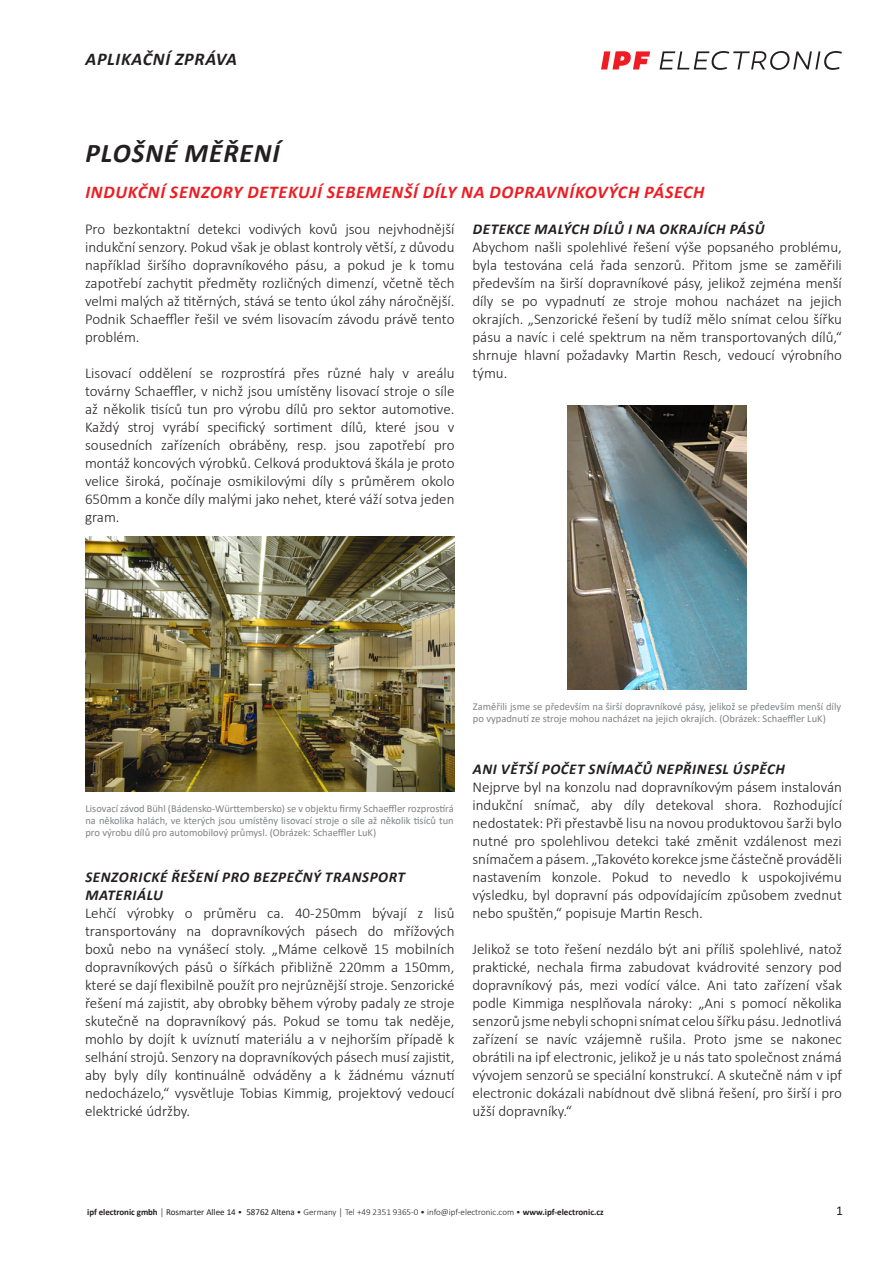
<style>
.page{position:relative;width:893px;height:1263px;background:#fff}
.page>*{position:absolute;margin:0;border:0;box-sizing:border-box;transform-origin:0 0}
.t1{font:italic 700 27px "Calibri";letter-spacing:.04em;color:#231f20}
.t2{font:italic 700 18px "Calibri";letter-spacing:.04em;color:#ee1d23}
.t3{font:italic 700 18px "Calibri";letter-spacing:.04em;color:#231f20}
.t4{font:300 15px/18px "Calibri";color:#231f20;text-align:justify}
.t5{font:italic 700 15px/18px "Calibri";letter-spacing:.04em;color:#231f20}
.t6{font:13.5px "Calibri";color:#231f20}
.t7{font:10.5px/12px "Calibri";color:#808285;text-align:justify}
.t8{font:300 9px "Calibri";color:#231f20}
.s1{font-weight:700}
.s2{font-weight:400}
</style>
<div class="page">
<svg style="left:660px;top:51px;width:182px;height:19px"></svg>
<svg style="left:601px;top:51px;width:49px;height:18px"></svg>
<img style="left:85px;top:536px;width:369px;height:255px">
<img style="left:567px;top:405px;width:180px;height:284px">
<p class="t3" style="left:85px;top:46px;width:153px">APLIKAČNÍ ZPRÁVA</p>
<h1 class="t1" style="left:86px;top:134px;width:196px">PLOŠNÉ MĚŘENÍ</h1>
<p class="t2" style="left:85px;top:179px;width:621px">INDUKČNÍ SENZORY DETEKUJÍ SEBEMENŠÍ DÍLY NA DOPRAVNÍKOVÝCH PÁSECH</p>
<p class="t4" style="left:85px;top:220px;width:371px">Pro bezkontaktní detekci vodivých kovů jsou nejvhodnější indukční senzory. Pokud však je oblast kontroly větší, z důvodu například širšího dopravníkového pásu, a pokud je k tomu zapotřebí zachytit předměty rozličných dimenzí, včetně těch velmi malých až titěrných, stává se tento úkol záhy náročnější.<br>Podnik Schaeffler řešil ve svém lisovacím závodu právě tento problém.</p>
<p class="t4" style="left:85px;top:364px;width:371px">Lisovací oddělení se rozprostírá přes různé haly v areálu továrny Schaeffler, v nichž jsou umístěny lisovací stroje o síle až několik tisíců tun pro výrobu dílů pro sektor automotive.<br>Každý stroj vyrábí specifický sortiment dílů, které jsou v sousedních zařízeních obráběny, resp. jsou zapotřebí pro montáž koncových výrobků. Celková produktová škála je proto velice široká, počínaje osmikilovými díly s průměrem okolo 650mm a konče díly malými jako nehet, které váží sotva jeden gram.</p>
<p class="t5" style="left:473px;top:220px;width:293px">DETEKCE MALÝCH DÍLŮ I NA OKRAJÍCH PÁSŮ</p>
<p class="t4" style="left:472px;top:238px;width:371px">Abychom našli spolehlivé řešení výše popsaného problému, byla testována celá řada senzorů. Přitom jsme se zaměřili především na širší dopravníkové pásy, jelikož zejména menší díly se po vypadnutí ze stroje mohou nacházet na jejich okrajích. „Senzorické řešení by tudíž mělo snímat celou šířku pásu a navíc i celé spektrum na něm transportovaných dílů,“ shrnuje hlavní požadavky Martin Resch, vedoucí výrobního týmu.</p>
<p class="t7" style="left:85px;top:802px;width:370px">Lisovací závod Bühl (Bádensko-Württembersko) se v objektu firmy Schaeffler rozprostírá na několika halách, ve kterých jsou umístěny lisovací stroje o síle až několik tisíců tun pro výrobu dílů pro automobilový průmysl. (Obrázek: Schaeffler LuK)</p>
<p class="t5" style="left:85px;top:868px;width:321px">SENZORICKÉ ŘEŠENÍ PRO BEZPEČNÝ TRANSPORT<br>MATERIÁLU</p>
<p class="t4" style="left:85px;top:904px;width:371px">Lehčí výrobky o průměru ca. 40-250mm bývají z lisů transportovány na dopravníkových pásech do mřížových boxů nebo na vynášecí stoly. „Máme celkově 15 mobilních dopravníkových pásů o šířkách přibližně 220mm a 150mm, které se dají flexibilně použít pro nejrůznější stroje. Senzorické řešení má zajistit, aby obrobky během výroby padaly ze stroje skutečně na dopravníkový pás. Pokud se tomu tak neděje, mohlo by dojít k uvíznutí materiálu a v nejhorším případě k selhání strojů. Senzory na dopravníkových pásech musí zajistit, aby byly díly kontinuálně odváděny a k žádnému váznutí nedocházelo,“ vysvětluje Tobias Kimmig, projektový vedoucí elektrické údržby.</p>
<p class="t7" style="left:473px;top:700px;width:370px">Zaměřili jsme se především na širší dopravníkové pásy, jelikož se především menší díly po vypadnutí ze stroje mohou nacházet na jejich okrajích. (Obrázek: Schaeffler LuK)</p>
<p class="t5" style="left:473px;top:760px;width:314px">ANI VĚTŠÍ POČET SNÍMAČŮ NEPŘINESL ÚSPĚCH</p>
<p class="t4" style="left:472px;top:778px;width:371px">Nejprve byl na konzolu nad dopravníkovým pásem instalován indukční snímač, aby díly detekoval shora. Rozhodující nedostatek: Při přestavbě lisu na novou produktovou šarži bylo nutné pro spolehlivou detekci také změnit vzdálenost mezi snímačem a pásem. „Takovéto korekce jsme částečně prováděli nastavením konzole. Pokud to nevedlo k uspokojivému výsledku, byl dopravní pás odpovídajícím způsobem zvednut nebo spuštěn,“ popisuje Martin Resch.</p>
<p class="t4" style="left:472px;top:940px;width:371px">Jelikož se toto řešení nezdálo být ani příliš spolehlivé, natož praktické, nechala firma zabudovat kvádrovité senzory pod dopravníkový pás, mezi vodící válce. Ani tato zařízení však podle Kimmiga nesplňovala nároky: „Ani s pomocí několika senzorů jsme nebyli schopni snímat celou šířku pásu. Jednotlivá zařízení se navíc vzájemně rušila. Proto jsme se nakonec obrátili na ipf electronic, jelikož je u nás tato společnost známá vývojem senzorů se speciální konstrukcí. A skutečně nám v ipf electronic dokázali nabídnout dvě slibná řešení, pro širší i pro užší dopravníky.“</p>
<p class="t8" style="left:87px;top:1206px;width:518px"><span class="s1">ipf electronic gmbh</span> │ <span class="s2">Rosmarter Allee 14</span> • <span class="s2">58762 Altena</span> • Germany │ Tel +49 2351 9365-0 • info@ipf-electronic.com • <span class="s1">www.ipf-electronic.cz</span></p>
<p class="t6" style="left:836px;top:1201px;width:8px">1</p>
</div>
